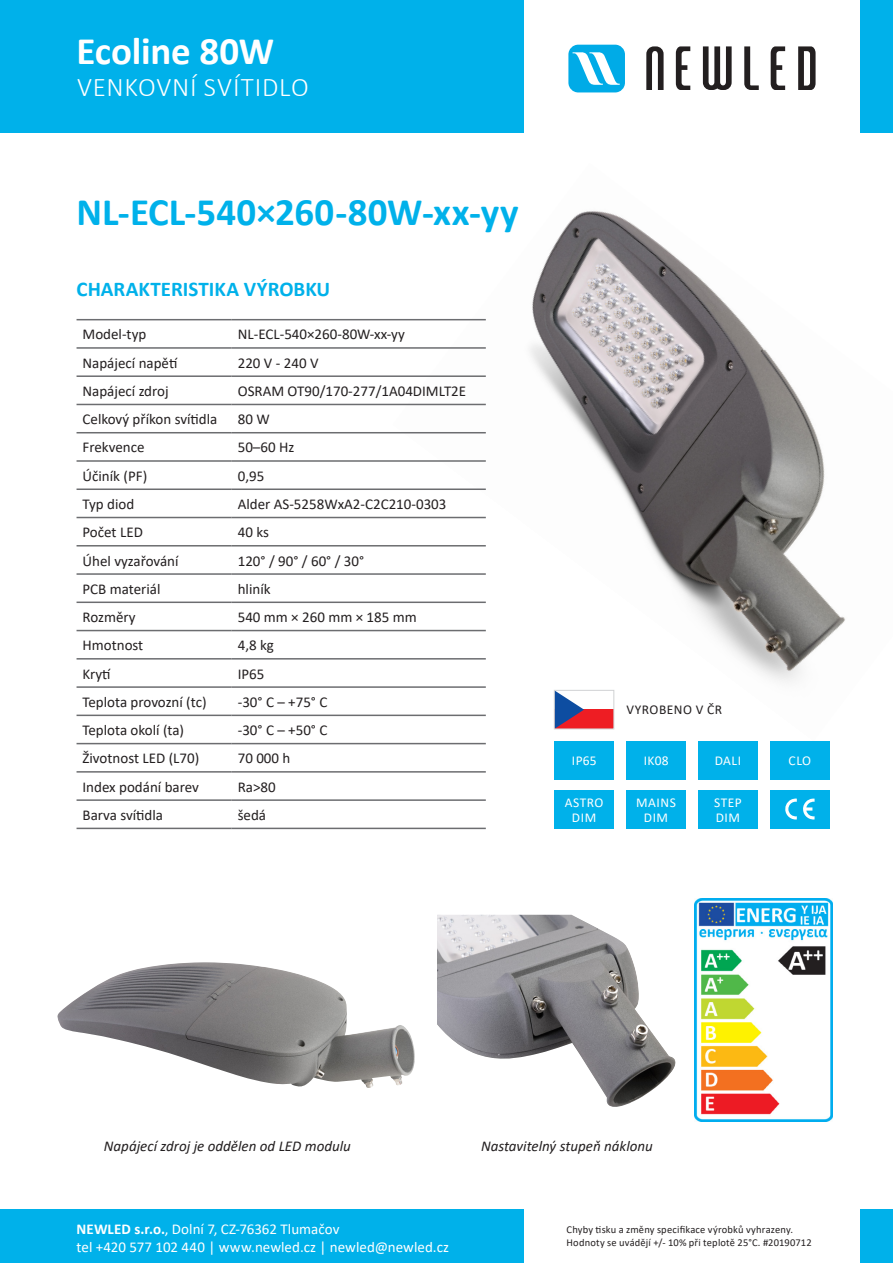
<style>
.page{position:relative;width:893px;height:1263px;background:#fff}
.page>*{position:absolute;margin:0;border:0;box-sizing:border-box;transform-origin:0 0}
.t1{font:700 39px "Calibri";letter-spacing:.005em;color:#00b1ea}
.t2{font:700 39px "Calibri";letter-spacing:-.005em;color:#fff}
.t3{font:300 27px "Calibri";letter-spacing:.025em;color:#fff}
.t4{font:700 21px "Calibri";color:#00b1ea}
.t5{font:15px "Calibri";color:#231f20}
.t6{font:15px "Calibri";letter-spacing:.005em;color:#fff}
.t7{font:italic 15px "Calibri";color:#231f20}
.t8{font:13.5px/15px "Calibri";letter-spacing:.04em;color:#fff;text-align:center}
.t9{font:13.5px "Calibri";letter-spacing:.04em;color:#231f20}
.t10{font:10.5px "Calibri";letter-spacing:.015em;color:#231f20}
.s1{font-weight:700}
</style>
<div class="page">
<img style="left:392px;top:211px;width:453px;height:519px">
<img style="left:437px;top:915px;width:239px;height:192px">
<div style="left:0;top:0;width:523px;height:133px;background:#00b1ea"></div>
<div style="left:0;top:1210px;width:523px;height:53px;background:#00b1ea"></div>
<div style="left:861px;top:1210px;width:32px;height:53px;background:#00b1ea"></div>
<div style="left:861px;top:0;width:32px;height:133px;background:#00b1ea"></div>
<div style="left:568px;top:45px;width:57px;height:47px;background:#00abe7;border-radius:10px"></div>
<svg style="left:573px;top:52px;width:47px;height:33px"></svg>
<svg style="left:646px;top:46px;width:18px;height:44px"></svg>
<svg style="left:703px;top:46px;width:29px;height:44px"></svg>
<svg style="left:676px;top:46px;width:14px;height:44px"></svg>
<svg style="left:798px;top:46px;width:17px;height:44px"></svg>
<svg style="left:771px;top:46px;width:14px;height:44px"></svg>
<svg style="left:744px;top:46px;width:15px;height:44px"></svg>
<hr style="left:77px;top:319px;width:155px;height:1px;background:#6c6d70">
<hr style="left:232px;top:319px;width:254px;height:1px;background:#6c6d70">
<hr style="left:77px;top:347px;width:155px;height:2px;background:#6c6d70">
<hr style="left:232px;top:347px;width:254px;height:2px;background:#6c6d70">
<hr style="left:77px;top:375px;width:155px;height:2px;background:#6c6d70">
<hr style="left:232px;top:375px;width:254px;height:2px;background:#6c6d70">
<hr style="left:77px;top:404px;width:155px;height:1px;background:#6c6d70">
<hr style="left:232px;top:404px;width:254px;height:1px;background:#6c6d70">
<hr style="left:77px;top:432px;width:155px;height:1px;background:#6c6d70">
<hr style="left:232px;top:432px;width:254px;height:1px;background:#6c6d70">
<hr style="left:77px;top:460px;width:155px;height:2px;background:#6c6d70">
<hr style="left:232px;top:460px;width:254px;height:2px;background:#6c6d70">
<hr style="left:77px;top:488px;width:155px;height:2px;background:#6c6d70">
<hr style="left:232px;top:488px;width:254px;height:2px;background:#6c6d70">
<hr style="left:77px;top:517px;width:155px;height:1px;background:#6c6d70">
<hr style="left:232px;top:517px;width:254px;height:1px;background:#6c6d70">
<hr style="left:77px;top:545px;width:155px;height:1px;background:#6c6d70">
<hr style="left:232px;top:545px;width:254px;height:1px;background:#6c6d70">
<hr style="left:77px;top:573px;width:155px;height:2px;background:#6c6d70">
<hr style="left:232px;top:573px;width:254px;height:2px;background:#6c6d70">
<hr style="left:77px;top:601px;width:155px;height:2px;background:#6c6d70">
<hr style="left:232px;top:601px;width:254px;height:2px;background:#6c6d70">
<hr style="left:77px;top:630px;width:155px;height:1px;background:#6c6d70">
<hr style="left:232px;top:630px;width:254px;height:1px;background:#6c6d70">
<hr style="left:77px;top:658px;width:155px;height:1px;background:#6c6d70">
<hr style="left:232px;top:658px;width:254px;height:1px;background:#6c6d70">
<hr style="left:77px;top:686px;width:155px;height:2px;background:#6c6d70">
<hr style="left:232px;top:686px;width:254px;height:2px;background:#6c6d70">
<hr style="left:77px;top:715px;width:155px;height:1px;background:#6c6d70">
<hr style="left:232px;top:715px;width:254px;height:1px;background:#6c6d70">
<hr style="left:77px;top:743px;width:155px;height:1px;background:#6c6d70">
<hr style="left:232px;top:743px;width:254px;height:1px;background:#6c6d70">
<hr style="left:77px;top:771px;width:155px;height:2px;background:#6c6d70">
<hr style="left:232px;top:771px;width:254px;height:2px;background:#6c6d70">
<hr style="left:77px;top:799px;width:155px;height:2px;background:#6c6d70">
<hr style="left:232px;top:799px;width:254px;height:2px;background:#6c6d70">
<hr style="left:77px;top:828px;width:155px;height:1px;background:#6c6d70">
<hr style="left:232px;top:828px;width:254px;height:1px;background:#6c6d70">
<div style="left:554px;top:741px;width:60px;height:38px;background:#00b1ea"></div>
<div style="left:554px;top:790px;width:60px;height:38px;background:#00b1ea"></div>
<div style="left:698px;top:741px;width:60px;height:38px;background:#00b1ea"></div>
<div style="left:698px;top:790px;width:60px;height:38px;background:#00b1ea"></div>
<div style="left:626px;top:741px;width:60px;height:38px;background:#00b1ea"></div>
<div style="left:626px;top:790px;width:60px;height:38px;background:#00b1ea"></div>
<div style="left:770px;top:741px;width:60px;height:38px;background:#00b1ea"></div>
<div style="left:770px;top:790px;width:60px;height:38px;background:#00b1ea"></div>
<svg style="left:785px;top:798px;width:30px;height:22px"></svg>
<div style="left:554px;top:690px;width:60px;height:39px;background:#fff"></div>
<div style="left:554px;top:710px;width:60px;height:19px;background:#ee1d23"></div>
<svg style="left:556px;top:692px;width:28px;height:35px"></svg>
<div style="left:554px;top:690px;width:60px;height:39px;border:1px solid #d1d2d4"></div>
<img style="left:694px;top:899px;width:138px;height:222px">
<img style="left:57px;top:962px;width:358px;height:126px">
<p class="t2" style="left:77px;top:23px;width:199px">Ecoline 80W</p>
<p class="t3" style="left:77px;top:71px;width:233px">VENKOVNÍ SVÍTIDLO</p>
<p class="t1" style="left:77px;top:184px;width:443px">NL-ECL-540×260-80W-xx-yy</p>
<p class="t4" style="left:77px;top:275px;width:255px">CHARAKTERISTIKA VÝROBKU</p>
<p class="t5" style="left:83px;top:324px;width:65px">Model-typ</p>
<p class="t5" style="left:238px;top:324px;width:169px">NL-ECL-540×260-80W-xx-yy</p>
<p class="t5" style="left:83px;top:352px;width:96px">Napájecí napětí</p>
<p class="t5" style="left:238px;top:352px;width:82px">220 V - 240 V</p>
<p class="t5" style="left:83px;top:381px;width:88px">Napájecí zdroj</p>
<p class="t5" style="left:238px;top:381px;width:230px">OSRAM OT90/170-277/1A04DIMLT2E</p>
<p class="t5" style="left:83px;top:409px;width:136px">Celkový příkon svítidla</p>
<p class="t5" style="left:238px;top:409px;width:33px">80 W</p>
<p class="t5" style="left:83px;top:437px;width:63px">Frekvence</p>
<p class="t5" style="left:238px;top:437px;width:58px">50–60 Hz</p>
<p class="t5" style="left:83px;top:465px;width:66px">Účiník (PF)</p>
<p class="t5" style="left:238px;top:465px;width:28px">0,95</p>
<p class="t5" style="left:83px;top:494px;width:53px">Typ diod</p>
<p class="t5" style="left:238px;top:494px;width:210px">Alder AS-5258WxA2-C2C210-0303</p>
<p class="t5" style="left:83px;top:522px;width:62px">Počet LED</p>
<p class="t5" style="left:238px;top:522px;width:33px">40 ks</p>
<p class="t5" style="left:83px;top:550px;width:98px">Úhel vyzařování</p>
<p class="t5" style="left:238px;top:550px;width:128px">120° / 90° / 60° / 30°</p>
<p class="t5" style="left:83px;top:578px;width:79px">PCB materiál</p>
<p class="t5" style="left:238px;top:578px;width:34px">hliník</p>
<p class="t5" style="left:83px;top:607px;width:55px">Rozměry</p>
<p class="t5" style="left:238px;top:607px;width:181px">540 mm × 260 mm × 185 mm</p>
<p class="t5" style="left:83px;top:635px;width:62px">Hmotnost</p>
<p class="t5" style="left:238px;top:635px;width:38px">4,8 kg</p>
<p class="t5" style="left:83px;top:663px;width:30px">Krytí</p>
<p class="t5" style="left:238px;top:663px;width:28px">IP65</p>
<p class="t5" style="left:83px;top:691px;width:126px">Teplota provozní (tc)</p>
<p class="t5" style="left:238px;top:691px;width:91px">-30° C – +75° C</p>
<p class="t5" style="left:83px;top:720px;width:103px">Teplota okolí (ta)</p>
<p class="t5" style="left:238px;top:720px;width:91px">-30° C – +50° C</p>
<p class="t5" style="left:83px;top:748px;width:118px">Životnost LED (L70)</p>
<p class="t5" style="left:238px;top:748px;width:54px">70 000 h</p>
<p class="t5" style="left:83px;top:776px;width:118px">Index podání barev</p>
<p class="t5" style="left:238px;top:776px;width:40px">Ra&gt;80</p>
<p class="t5" style="left:83px;top:804px;width:82px">Barva svítidla</p>
<p class="t5" style="left:238px;top:804px;width:30px">šedá</p>
<p class="t8" style="left:572px;top:753px;width:26px">IP65</p>
<p class="t8" style="left:565px;top:794px;width:40px">ASTRO<br>DIM</p>
<p class="t9" style="left:626px;top:700px;width:97px">VYROBENO V ČR</p>
<p class="t8" style="left:644px;top:753px;width:26px">IK08</p>
<p class="t8" style="left:636px;top:794px;width:41px">MAINS<br>DIM</p>
<p class="t8" style="left:715px;top:753px;width:28px">DALI</p>
<p class="t8" style="left:714px;top:794px;width:29px">STEP</p>
<p class="t8" style="left:716px;top:809px;width:26px">DIM</p>
<p class="t8" style="left:789px;top:753px;width:24px">CLO</p>
<p class="t7" style="left:104px;top:1136px;width:249px">Napájecí zdroj je oddělen od LED modulu</p>
<p class="t7" style="left:481px;top:1136px;width:173px">Nastavitelný stupeň náklonu</p>
<p class="t6" style="left:77px;top:1218px;width:265px"><span class="s1">NEWLED s.r.o.</span>, Dolní 7, CZ-76362 Tlumačov</p>
<p class="t6" style="left:77px;top:1236px;width:374px">tel +420 577 102 440 | www.newled.cz | newled@newled.cz</p>
<p class="t10" style="left:567px;top:1223px;width:228px">Chyby tisku a změny specifikace výrobků vyhrazeny.</p>
<p class="t10" style="left:567px;top:1235px;width:247px">Hodnoty se uvádějí +/- 10% při teplotě 25°C. #20190712</p>
</div>
